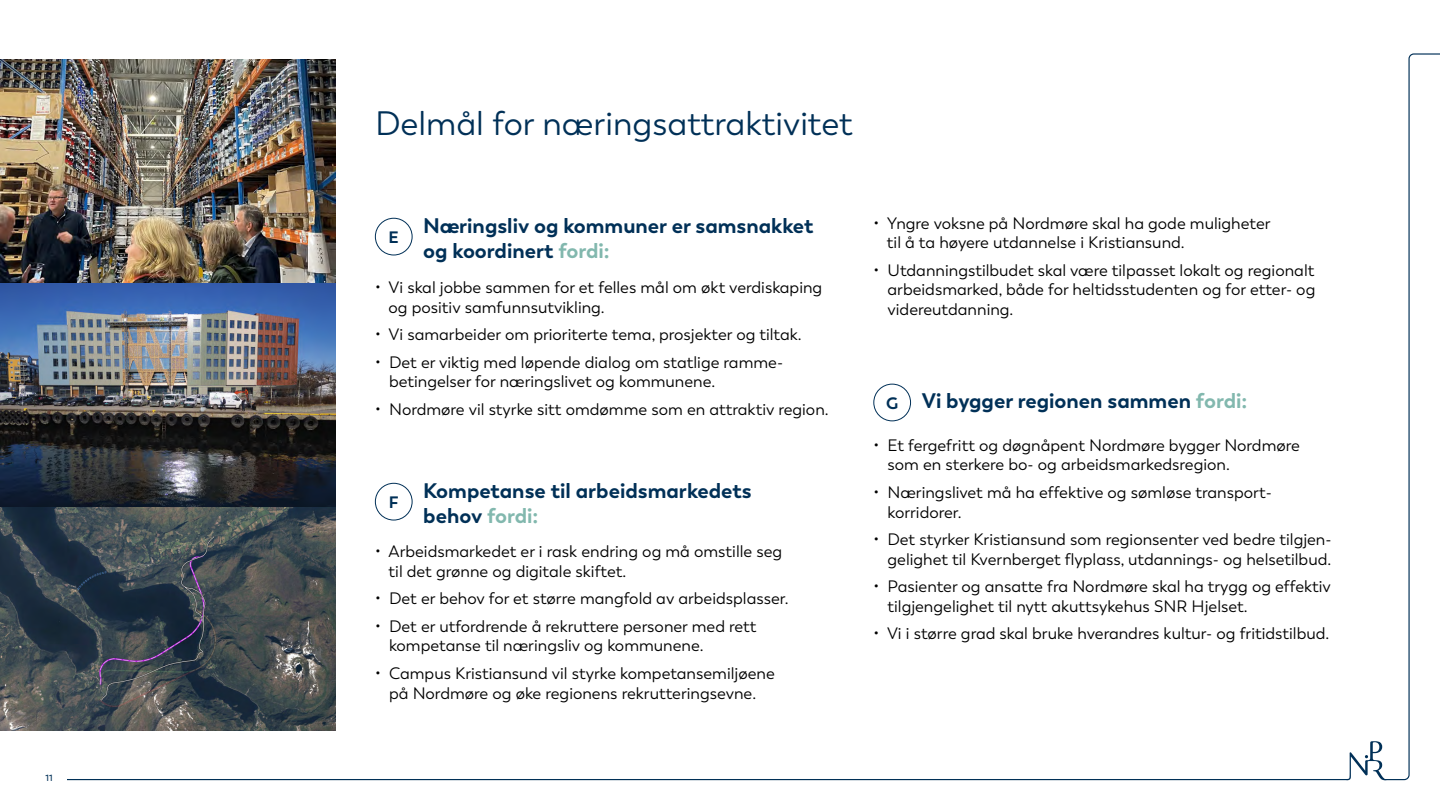
<style>
.page{position:relative;width:1440px;height:810px;background:#fff}
.page>*{position:absolute;margin:0;border:0;box-sizing:border-box;transform-origin:0 0}
.t1{font:33.75px "Boston";color:#003057}
.t2{font:700 21px/25.2px "Boston";color:#003057}
.t3{font:16.5px/19.8px "Boston";color:#000}
.t4{font:700 16.5px "Boston";color:#003057}
.t5{font:600 9px "Boston";color:#003057}
.s1{color:#82b8ae}
.s2{font-size:16.5px}
</style>
<div class="page">
<svg style="left:1346px;top:53px;width:94px;height:728px"></svg>
<hr style="left:68px;top:779px;width:1280px;height:1px;background:#003057">
<img style="left:0;top:60px;width:336px;height:671px">
<div style="left:375px;top:218px;width:37px;height:37px;border:1px solid #003057;border-radius:50%"></div>
<div style="left:375px;top:483px;width:37px;height:37px;border:1px solid #003057;border-radius:50%"></div>
<div style="left:873px;top:384px;width:38px;height:37px;border:1px solid #003057;border-radius:50%"></div>
<p class="t5" style="left:46px;top:772px;width:9px">11</p>
<h1 class="t1" style="left:375px;top:103px;width:479px">Delmål for næringsattraktivitet</h1>
<p class="t4" style="left:389px;top:227px;width:12px">E</p>
<p class="t2" style="left:423px;top:213px;width:392px">Næringsliv og kommuner er samsnakket og koordinert <span class="s1">fordi:</span></p>
<p class="t3" style="left:389px;top:278px;width:435px;text-indent:-14px">• Vi skal jobbe sammen for et felles mål om økt verdiskaping og positiv samfunnsutvikling.</p>
<p class="t3" style="left:375px;top:325px;width:428px">• Vi samarbeider om prioriterte tema, prosjekter og tiltak.</p>
<p class="t3" style="left:389px;top:352px;width:396px;text-indent:-14px">• Det er viktig med løpende dialog om statlige ramme&shy;betingelser for næringslivet og kommunene.</p>
<p class="t3" style="left:375px;top:399px;width:455px">• Nordmøre vil styrke sitt omdømme som en attraktiv region.</p>
<p class="t4" style="left:389px;top:492px;width:11px">F</p>
<p class="t2" style="left:423px;top:478px;width:330px">Kompetanse til arbeidsmarkedets behov <span class="s1">fordi:</span></p>
<p class="t3" style="left:389px;top:542px;width:395px;text-indent:-14px">• Arbeidsmarkedet er i rask endring og må omstille seg til det grønne og digitale skiftet.</p>
<p class="t3" style="left:375px;top:589px;width:415px">• Det er behov for et større mangfold av arbeidsplasser.</p>
<p class="t3" style="left:389px;top:616px;width:369px;text-indent:-14px">• Det er utfordrende å rekruttere personer med rett kompetanse til næringsliv og kommunene.</p>
<p class="t3" style="left:375px;top:663px;width:401px;text-align:center">• Campus Kristiansund vil styrke kompetansemiljøene på Nordmøre og øke regionens rekrutteringsevne.</p>
<p class="t3" style="left:887px;top:213px;width:385px;text-indent:-14px">• Yngre voksne på Nordmøre skal ha gode muligheter til å ta høyere utdannelse i Kristiansund.</p>
<p class="t3" style="left:888px;top:260px;width:429px;text-align:justify;text-indent:-14px">• Utdanningstilbudet skal være tilpasset lokalt og regionalt arbeidsmarked, både for heltidsstudenten og for etter- og videreutdanning.</p>
<p class="t2" style="left:886px;top:388px;width:363px"><span class="s2">G</span> Vi bygger regionen sammen <span class="s1">fordi:</span></p>
<p class="t3" style="left:888px;top:435px;width:414px;text-indent:-14px">• Et fergefritt og døgnåpent Nordmøre bygger Nordmøre som en sterkere bo- og arbeidsmarkedsregion.</p>
<p class="t3" style="left:888px;top:482px;width:386px;text-indent:-14px">• Næringslivet må ha effektive og sømløse transport&shy;korridorer.</p>
<p class="t3" style="left:873px;top:529px;width:460px;text-align:right">• Det styrker Kristiansund som regionsenter ved bedre tilgjen&shy;gelighet til Kvernberget flyplass, utdannings- og helsetilbud.</p>
<p class="t3" style="left:888px;top:577px;width:445px;text-indent:-14px">• Pasienter og ansatte fra Nordmøre skal ha trygg og effektiv tilgjengelighet til nytt akuttsykehus SNR Hjelset.</p>
<p class="t3" style="left:873px;top:624px;width:458px">• Vi i større grad skal bruke hverandres kultur- og fritidstilbud.</p>
</div>
